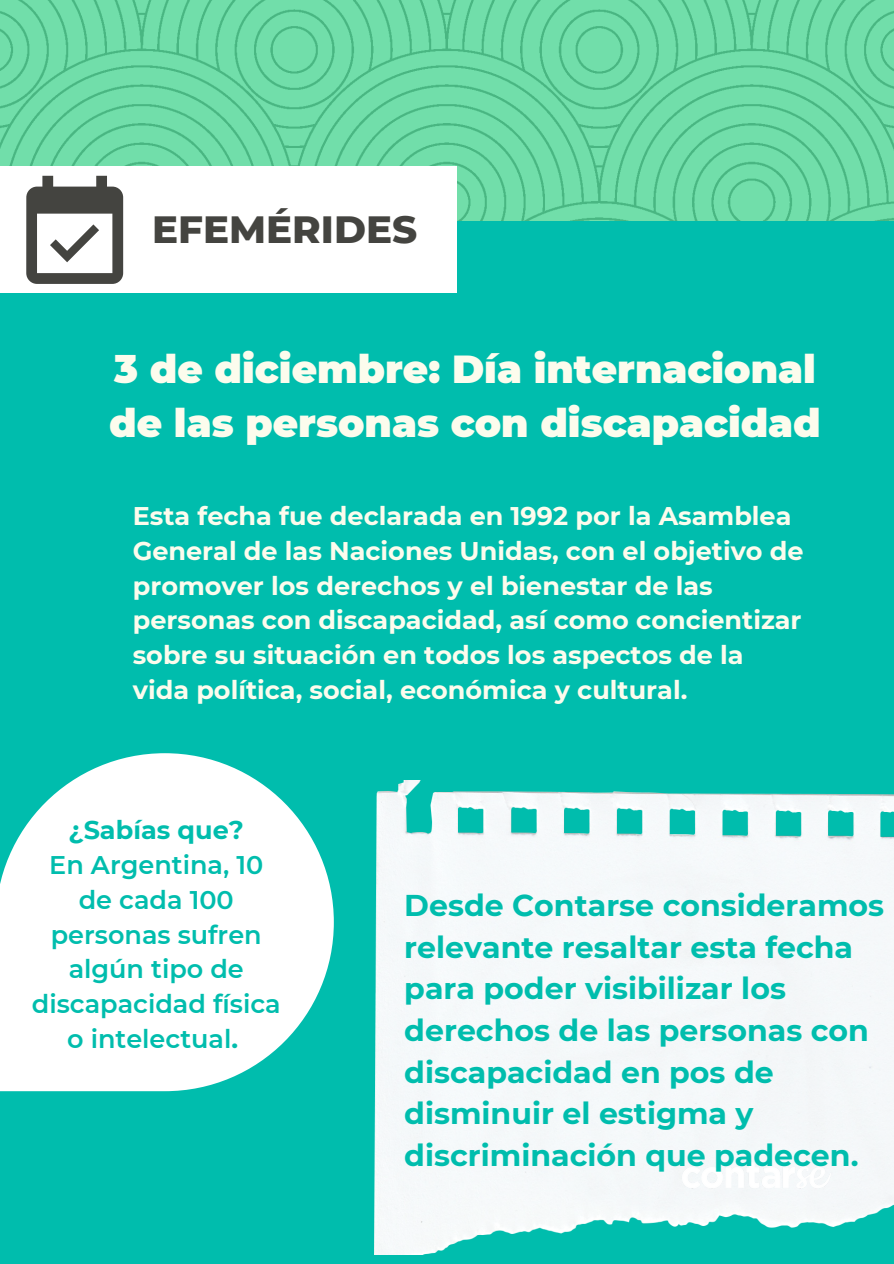
<style>
.page{position:relative;width:894px;height:1264px;background:#fff}
.page>*{position:absolute;margin:0;border:0;box-sizing:border-box;transform-origin:0 0}
.t1{font:900 39px/54px "Montserrat";color:#fcfced}
.t2{font:800 38.7px "Montserrat";color:#444440}
.t3{font:700 30px/41.7px "Montserrat";color:#00bdad}
.t4{font:700 25.5px/35px "Montserrat";color:#fcfced}
.t5{font:600 25.5px/35px "Montserrat";color:#00bdad;text-align:center}
.t6{font:700 25.5px "Montserrat";color:#00bdad}
.s1{font-weight:700}
</style>
<div class="page">
<img style="left:0;top:0;width:893px;height:221px">
<div style="left:0;top:221px;width:893px;height:1042px;background:#00bdad"></div>
<img style="left:374px;top:781px;width:519px;height:472px">
<img style="left:678px;top:1159px;width:159px;height:30px">
<div style="left:4px;top:166px;width:452px;height:126px;background:#fff"></div>
<svg style="left:26px;top:176px;width:97px;height:108px"></svg>
<svg style="left:0;top:753px;width:334px;height:338px;fill:#fff"></svg>
<p class="t2" style="left:152px;top:206px;width:266px">EFEMÉRIDES</p>
<p class="t1" style="left:109px;top:342px;width:712px">3 de diciembre: Día internacional de las personas con discapacidad</p>
<p class="t4" style="left:133px;top:498px;width:672px">Esta fecha fue declarada en 1992 por la Asamblea General de las Naciones Unidas, con el objetivo de promover los derechos y el bienestar de las personas con discapacidad, así como concientizar sobre su situación en todos los aspectos de la vida política, social, económica y cultural.</p>
<p class="t6" style="left:69px;top:814px;width:177px">¿Sabías que?</p>
<p class="t5" style="left:32px;top:847px;width:250px">En Argentina, 10 de cada 100 personas sufren algún tipo de discapacidad física o intelectual<span class="s1">.</span></p>
<p class="t3" style="left:404px;top:884px;width:481px">Desde Contarse consideramos relevante resaltar esta fecha para poder visibilizar los derechos de las personas con discapacidad en pos de disminuir el estigma y discriminación que padecen.</p>
</div>
